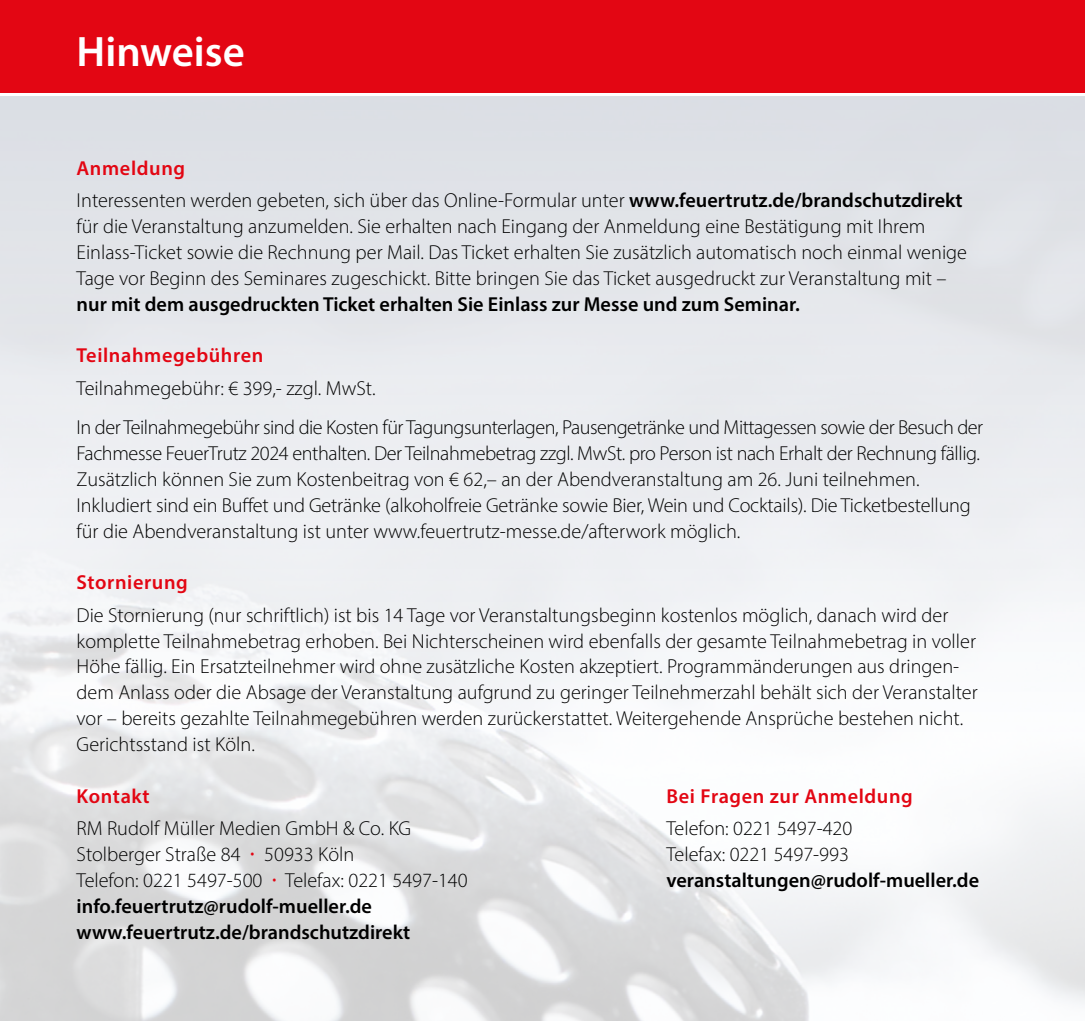
<style>
.page{position:relative;width:1085px;height:1021px;background:#fff}
.page>*{position:absolute;margin:0;border:0;box-sizing:border-box;transform-origin:0 0}
.t1{font:600 42.75px "Myriad Pro";color:#fff}
.t2{font:300 20.25px/25.9px "Myriad Pro";color:#000}
.t3{font:600 20.25px/25.9px "Myriad Pro";color:#000}
.t4{font:300 20.25px/39.4px "Myriad Pro";letter-spacing:-.025em;color:#000}
.t5{font:600 20.25px "Myriad Pro";letter-spacing:.03em;color:#e30613}
.s1{font-weight:600;color:#e30613}
.s2{font-weight:600}
.s3{font-size:33.75px;color:#e30613}
</style>
<div class="page">
<div style="left:0;top:0;width:1084px;height:92px;background:#e30613"></div>
<h1 class="t1" style="left:77px;top:24px;width:170px">Hinweise</h1>
<p class="t2" style="left:77px;top:152px;width:887px;line-height:32.2px"><span class="s1">Anmeldung<br></span>Interessenten werden gebeten, sich über das Online-Formular unter <span class="s2">www.feuertrutz.de/brandschutzdirekt</span></p>
<p class="t2" style="left:77px;top:213px;width:891px">für die Veranstaltung anzumelden. Sie erhalten nach Eingang der Anmeldung eine Bestätigung mit Ihrem<br>Einlass-Ticket sowie die Rechnung per Mail. Das Ticket erhalten Sie zusätzlich automatisch noch einmal wenige<br>Tage vor Beginn des Seminares zugeschickt. Bitte bringen Sie das Ticket ausgedruckt zur Veranstaltung mit –</p>
<p class="t3" style="left:77px;top:290px;width:724px">nur mit dem ausgedruckten Ticket erhalten Sie Einlass zur Messe und zum Seminar.</p>
<p class="t5" style="left:77px;top:342px;width:188px">Teilnahmegebühren</p>
<p class="t4" style="left:77px;top:368px;width:907px">Teilnahmegebühr: € 399,- zzgl. MwSt.<br>In der Teilnahmegebühr sind die Kosten für Tagungsunterlagen, Pausengetränke und Mittagessen sowie der Besuch der</p>
<p class="t2" style="left:77px;top:440px;width:904px">Fachmesse FeuerTrutz 2024 enthalten. Der Teilnahmebetrag zzgl. MwSt. pro Person ist nach Erhalt der Rechnung fällig.<br>Zusätzlich können Sie zum Kostenbeitrag von € 62,– an der Abendveranstaltung am 26. Juni teilnehmen.<br>Inkludiert sind ein Buffet und Getränke (alkoholfreie Getränke sowie Bier, Wein und Cocktails). Die Ticketbestellung für die Abendveranstaltung ist unter www.feuertrutz-messe.de/afterwork möglich.</p>
<p class="t5" style="left:77px;top:569px;width:113px">Stornierung</p>
<p class="t2" style="left:77px;top:601px;width:902px">Die Stornierung (nur schriftlich) ist bis 14 Tage vor Veranstaltungsbeginn kostenlos möglich, danach wird der komplette Teilnahmebetrag erhoben. Bei Nichterscheinen wird ebenfalls der gesamte Teilnahmebetrag in voller Höhe fällig. Ein Ersatzteilnehmer wird ohne zusätzliche Kosten akzeptiert. Programmänderungen aus dringen&shy;dem Anlass oder die Absage der Veranstaltung aufgrund zu geringer Teilnehmerzahl behält sich der Veranstalter vor – bereits gezahlte Teilnahmegebühren werden zurückerstattet. Weitergehende Ansprüche bestehen nicht.<br>Gerichtsstand ist Köln.</p>
<p class="t5" style="left:77px;top:783px;width:74px">Kontakt</p>
<p class="t5" style="left:666px;top:783px;width:248px">Bei Fragen zur Anmeldung</p>
<p class="t2" style="left:77px;top:815px;width:336px">RM Rudolf Müller Medien GmbH &amp; Co. KG</p>
<p class="t2" style="left:666px;top:815px;width:187px">Telefon: 0221 5497-420</p>
<p class="t2" style="left:77px;top:841px;width:279px">Stolberger Straße 84 <span class="s3">·</span> 50933 Köln</p>
<p class="t2" style="left:666px;top:841px;width:184px">Telefax: 0221 5497-993</p>
<p class="t2" style="left:77px;top:867px;width:392px">Telefon: 0221 5497-500 <span class="s3">·</span> Telefax: 0221 5497-140</p>
<p class="t3" style="left:666px;top:866px;width:314px">veranstaltungen@rudolf-mueller.de</p>
<p class="t3" style="left:77px;top:892px;width:335px">info.feuertrutz@rudolf-mueller.de www.feuertrutz.de/brandschutzdirekt</p>
</div>
